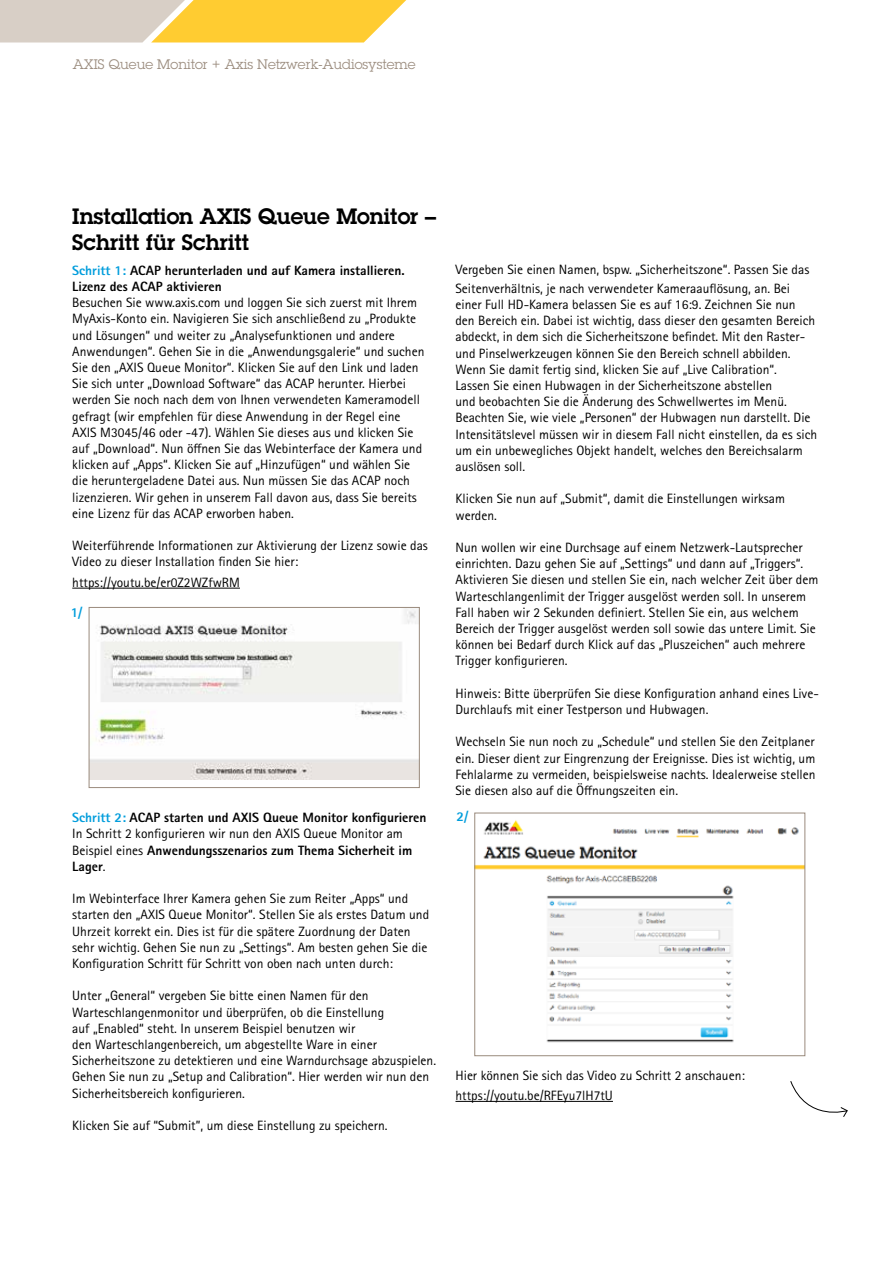
<style>
.page{position:relative;width:893px;height:1263px;background:#fff}
.page>*{position:absolute;margin:0;border:0;box-sizing:border-box;transform-origin:0 0}
.t1{font:600 21.75px/26.1px "Lubalin Graph ECG";color:#000}
.t2{font:13.5px/16.2px "Rotis Sans Serif Pro";color:#000}
.t3{font:800 13.5px/16.2px "Rotis Sans Serif Pro";color:#000}
.t4{font:13.5px "Lubalin Graph ECG";color:#9a8b7d}
.t5{font:800 13.5px "Rotis Sans Serif Pro";color:#009ddc}
.s1{color:#009ddc}
.s2{font-weight:400}
</style>
<div class="page">
<svg style="left:0;top:0;width:406px;height:43px;background:#efd17d"></svg>
<svg style="left:790px;top:1081px;width:58px;height:36px"></svg>
<hr style="left:72px;top:588px;width:168px;height:1px;background:#000">
<hr style="left:455px;top:1101px;width:158px;height:1px;background:#000">
<img style="left:91px;top:609px;width:327px;height:171px">
<div style="left:89px;top:607px;width:331px;height:181px;border:1px solid #9a8b7d"></div>
<img style="left:476px;top:820px;width:327px;height:223px">
<div style="left:474px;top:813px;width:331px;height:243px;border:1px solid #9a8b7d"></div>
<p class="t4" style="left:73px;top:56px;width:344px">AXIS Queue Monitor + Axis Netzwerk-Audiosysteme</p>
<h1 class="t1" style="left:72px;top:204px;width:365px">Installation AXIS Queue Monitor –<br>Schritt für Schritt</h1>
<p class="t3" style="left:72px;top:262px;width:334px"><span class="s1">Schritt 1:</span> ACAP herunterladen und auf Kamera installieren.<br>Lizenz des ACAP aktivieren</p>
<p class="t2" style="left:72px;top:295px;width:354px">Besuchen Sie www.axis.com und loggen Sie sich zuerst mit Ihrem MyAxis-Konto ein. Navigieren Sie sich anschließend zu „Produkte und Lösungen“ und weiter zu „Analysefunktionen und andere Anwendungen“. Gehen Sie in die „Anwendungsgalerie“ und suchen Sie den „AXIS Queue Monitor“. Klicken Sie auf den Link und laden Sie sich unter „Download Software“ das ACAP herunter. Hierbei werden Sie noch nach dem von Ihnen verwendeten Kameramodell gefragt (wir empfehlen für diese Anwendung in der Regel eine AXIS M3045/46 oder -47). Wählen Sie dieses aus und klicken Sie auf „Download“. Nun öffnen Sie das Webinterface der Kamera und klicken auf „Apps“. Klicken Sie auf „Hinzufügen“ und wählen Sie die heruntergeladene Datei aus. Nun müssen Sie das ACAP noch lizenzieren. Wir gehen in unserem Fall davon aus, dass Sie bereits eine Lizenz für das ACAP erworben haben.</p>
<p class="t2" style="left:72px;top:538px;width:357px">Weiterführende Informationen zur Aktivierung der Lizenz sowie das<br>Video zu dieser Installation finden Sie hier:</p>
<p class="t2" style="left:72px;top:574px;width:169px">https://youtu.be/er0Z2WZfwRM</p>
<p class="t5" style="left:71px;top:604px;width:13px">1/</p>
<p class="t3" style="left:72px;top:809px;width:356px"><span class="s1">Schritt 2:</span> ACAP starten und AXIS Queue Monitor konfigurieren <span class="s2">In Schritt 2 konfigurieren wir nun den AXIS Queue Monitor am Beispiel eines</span> Anwendungsszenarios zum Thema Sicherheit im Lager<span class="s2">.</span></p>
<p class="t2" style="left:72px;top:891px;width:358px">Im Webinterface Ihrer Kamera gehen Sie zum Reiter „Apps“ und starten den „AXIS Queue Monitor“. Stellen Sie als erstes Datum und Uhrzeit korrekt ein. Dies ist für die spätere Zuordnung der Daten sehr wichtig. Gehen Sie nun zu „Settings“. Am besten gehen Sie die Konfiguration Schritt für Schritt von oben nach unten durch:</p>
<p class="t2" style="left:72px;top:988px;width:365px">Unter „General“ vergeben Sie bitte einen Namen für den Warteschlangenmonitor und überprüfen, ob die Einstellung<br>auf „Enabled“ steht. In unserem Beispiel benutzen wir<br>den Warteschlangenbereich, um abgestellte Ware in einer Sicherheitszone zu detektieren und eine Warndurchsage abzuspielen.<br>Gehen Sie nun zu „Setup and Calibration“. Hier werden wir nun den Sicherheitsbereich konfigurieren.</p>
<p class="t2" style="left:72px;top:1117px;width:317px">Klicken Sie auf “Submit”, um diese Einstellung zu speichern.</p>
<p class="t2" style="left:455px;top:260px;width:355px;line-height:18.8px">Vergeben Sie einen Namen, bspw. „Sicherheitszone“. Passen Sie das<br>Seitenverhältnis, je nach verwendeter Kameraauflösung, an. Bei</p>
<p class="t2" style="left:455px;top:296px;width:363px">einer Full HD-Kamera belassen Sie es auf 16:9. Zeichnen Sie nun den Bereich ein. Dabei ist wichtig, dass dieser den gesamten Bereich abdeckt, in dem sich die Sicherheitszone befindet. Mit den Raster&shy;und Pinselwerkzeugen können Sie den Bereich schnell abbilden.<br>Wenn Sie damit fertig sind, klicken Sie auf „Live Calibration“.<br>Lassen Sie einen Hubwagen in der Sicherheitszone abstellen<br>und beobachten Sie die Änderung des Schwellwertes im Menü.<br>Beachten Sie, wie viele „Personen“ der Hubwagen nun darstellt. Die Intensitätslevel müssen wir in diesem Fall nicht einstellen, da es sich um ein unbewegliches Objekt handelt, welches den Bereichsalarm auslösen soll.</p>
<p class="t2" style="left:455px;top:491px;width:331px">Klicken Sie nun auf „Submit“, damit die Einstellungen wirksam werden.</p>
<p class="t2" style="left:455px;top:539px;width:364px">Nun wollen wir eine Durchsage auf einem Netzwerk-Lautsprecher einrichten. Dazu gehen Sie auf „Settings“ und dann auf „Triggers“.<br>Aktivieren Sie diesen und stellen Sie ein, nach welcher Zeit über dem Warteschlangenlimit der Trigger ausgelöst werden soll. In unserem Fall haben wir 2 Sekunden definiert. Stellen Sie ein, aus welchem Bereich der Trigger ausgelöst werden soll sowie das untere Limit. Sie können bei Bedarf durch Klick auf das „Pluszeichen“ auch mehrere Trigger konfigurieren.</p>
<p class="t2" style="left:455px;top:685px;width:365px">Hinweis: Bitte überprüfen Sie diese Konfiguration anhand eines Live-<br>Durchlaufs mit einer Testperson und Hubwagen.</p>
<p class="t2" style="left:455px;top:734px;width:362px;text-align:justify">Wechseln Sie nun noch zu „Schedule“ und stellen Sie den Zeitplaner ein. Dieser dient zur Eingrenzung der Ereignisse. Dies ist wichtig, um Fehlalarme zu vermeiden, beispielsweise nachts. Idealerweise stellen Sie diesen also auf die Öffnungszeiten ein.</p>
<p class="t5" style="left:457px;top:808px;width:13px">2/</p>
<p class="t2" style="left:455px;top:1065px;width:291px;line-height:20.4px">Hier können Sie sich das Video zu Schritt 2 anschauen: https://youtu.be/RFEyu7lH7tU</p>
</div>
